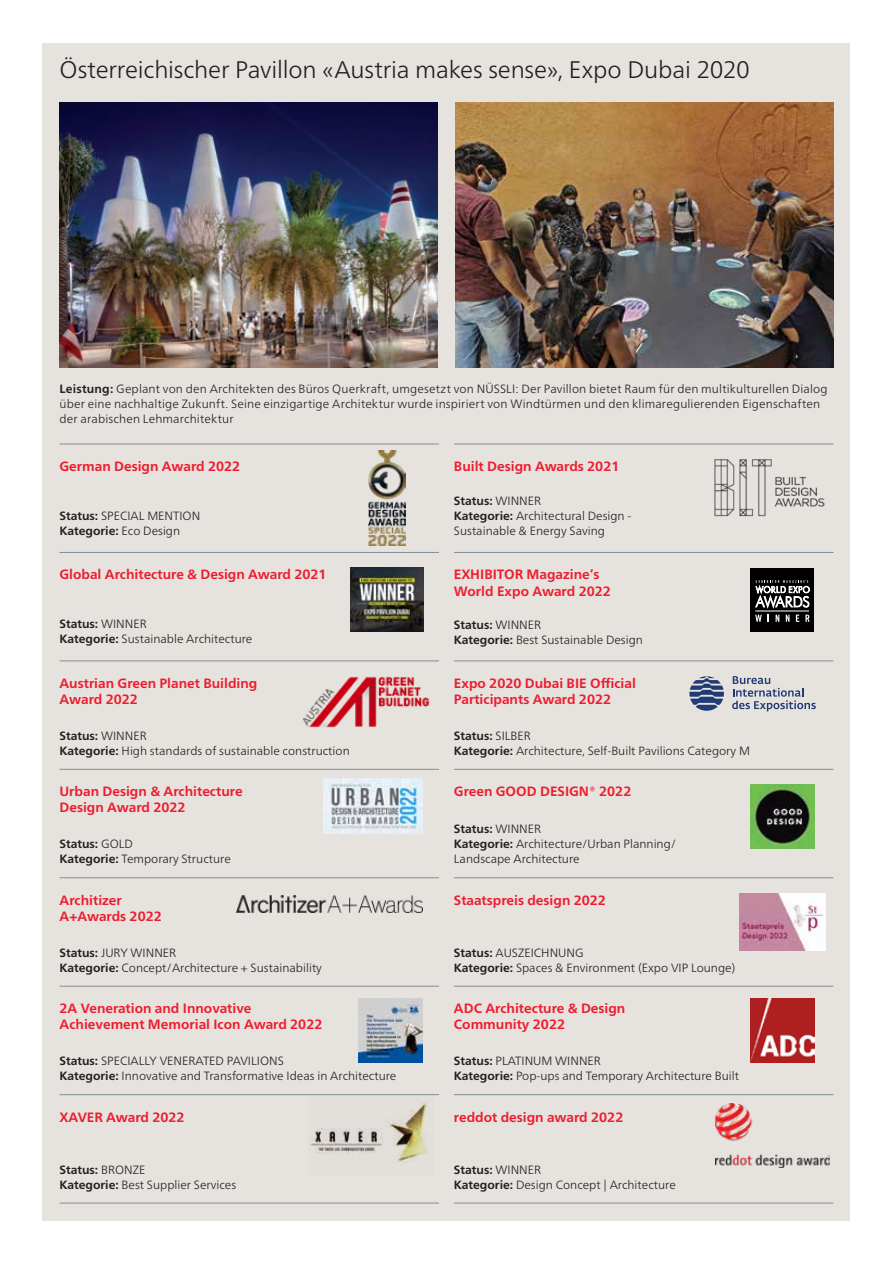
<style>
.page{position:relative;width:893px;height:1263px;background:#fff}
.page>*{position:absolute;margin:0;border:0;box-sizing:border-box;transform-origin:0 0}
.t1{font:300 24px "Frutiger Neue LTW1 G";letter-spacing:-.01em;color:#231f20}
.t2{font:700 13.5px/16.2px "Frutiger Neue LTW1 G";color:#ee1b2d}
.t3{font:300 12px/15px "Frutiger Neue LTW1 G";color:#231f20}
.s1{font-weight:700}
</style>
<div class="page">
<div style="left:43px;top:43px;width:807px;height:1177px;background:#e6e2de"></div>
<hr style="left:60px;top:552px;width:379px;height:1px;background:#828f96">
<hr style="left:60px;top:444px;width:379px;height:1px;background:#828f96">
<hr style="left:454px;top:552px;width:379px;height:1px;background:#828f96">
<hr style="left:454px;top:660px;width:379px;height:1px;background:#828f96">
<hr style="left:60px;top:660px;width:379px;height:1px;background:#828f96">
<hr style="left:60px;top:769px;width:379px;height:1px;background:#828f96">
<hr style="left:60px;top:877px;width:379px;height:1px;background:#828f96">
<hr style="left:60px;top:986px;width:379px;height:1px;background:#828f96">
<hr style="left:60px;top:1094px;width:379px;height:1px;background:#828f96">
<hr style="left:60px;top:1203px;width:379px;height:1px;background:#828f96">
<hr style="left:454px;top:769px;width:379px;height:1px;background:#828f96">
<hr style="left:454px;top:877px;width:379px;height:1px;background:#828f96">
<hr style="left:454px;top:986px;width:379px;height:1px;background:#828f96">
<hr style="left:454px;top:1094px;width:379px;height:1px;background:#828f96">
<hr style="left:454px;top:1203px;width:379px;height:1px;background:#828f96">
<hr style="left:454px;top:444px;width:379px;height:1px;background:#828f96">
<img style="left:369px;top:451px;width:36px;height:94px">
<img style="left:714px;top:459px;width:111px;height:58px">
<img style="left:351px;top:568px;width:72px;height:63px">
<img style="left:303px;top:676px;width:128px;height:52px">
<img style="left:60px;top:102px;width:378px;height:266px">
<img style="left:455px;top:102px;width:378px;height:266px">
<div style="left:750px;top:568px;width:64px;height:63px;background:#000"></div>
<svg style="left:755px;top:615px;width:7px;height:7px"></svg>
<svg style="left:776px;top:615px;width:3px;height:7px"></svg>
<svg style="left:786px;top:615px;width:3px;height:7px"></svg>
<svg style="left:796px;top:615px;width:3px;height:7px"></svg>
<svg style="left:805px;top:615px;width:4px;height:7px"></svg>
<svg style="left:755px;top:580px;width:55px;height:28px"></svg>
<hr style="left:755px;top:611px;width:54px;height:1px;background:#fff">
<svg style="left:689px;top:676px;width:35px;height:35px"></svg>
<svg style="left:732px;top:676px;width:84px;height:35px"></svg>
<img style="left:323px;top:778px;width:99px;height:55px">
<img style="left:237px;top:896px;width:185px;height:17px">
<img style="left:750px;top:784px;width:64px;height:64px">
<img style="left:740px;top:893px;width:85px;height:57px">
<img style="left:358px;top:998px;width:64px;height:64px">
<img style="left:750px;top:998px;width:64px;height:64px">
<img style="left:307px;top:1095px;width:127px;height:68px">
<img style="left:716px;top:1103px;width:113px;height:64px">
<h1 class="t1" style="left:60px;top:52px;width:692px">Österreichischer Pavillon «Austria makes sense», Expo Dubai 2020</h1>
<p class="t3" style="left:60px;top:381px;width:770px"><span class="s1">Leistung:</span> Geplant von den Architekten des Büros Querkraft, umgesetzt von NÜSSLI: Der Pavillon bietet Raum für den multikulturellen Dialog über eine nachhaltige Zukunft. Seine einzigartige Architektur wurde inspiriert von Windtürmen und den klimaregulierenden Eigenschaften der arabischen Lehmarchitektur</p>
<p class="t2" style="left:60px;top:457px;width:182px">German Design Award 2022</p>
<p class="t2" style="left:454px;top:457px;width:167px">Built Design Awards 2021</p>
<p class="t3" style="left:60px;top:507px;width:142px"><span class="s1">Status:</span> SPECIAL MENTION<br><span class="s1">Kategorie:</span> Eco Design</p>
<p class="t3" style="left:454px;top:492px;width:179px"><span class="s1">Status:</span> WINNER<br><span class="s1">Kategorie:</span> Architectural Design -<br>Sustainable &amp; Energy Saving</p>
<p class="t2" style="left:60px;top:566px;width:269px">Global Architecture &amp; Design Award 2021</p>
<p class="t2" style="left:454px;top:566px;width:158px">EXHIBITOR Magazine‘s<br>World Expo Award 2022</p>
<p class="t3" style="left:60px;top:616px;width:194px"><span class="s1">Status:</span> WINNER<br><span class="s1">Kategorie:</span> Sustainable Architecture</p>
<p class="t3" style="left:454px;top:616px;width:191px"><span class="s1">Status:</span> WINNER<br><span class="s1">Kategorie:</span> Best Sustainable Design</p>
<p class="t2" style="left:60px;top:674px;width:199px">Austrian Green Planet Building<br>Award 2022</p>
<p class="t2" style="left:454px;top:674px;width:183px">Expo 2020 Dubai BIE Official<br>Participants Award 2022</p>
<p class="t3" style="left:60px;top:727px;width:292px"><span class="s1">Status:</span> WINNER<br><span class="s1">Kategorie:</span> High standards of sustainable construction</p>
<p class="t3" style="left:454px;top:727px;width:298px"><span class="s1">Status:</span> SILBER<br><span class="s1">Kategorie:</span> Architecture, Self-Built Pavilions Category M</p>
<p class="t2" style="left:60px;top:782px;width:185px">Urban Design &amp; Architecture<br>Design Award 2022</p>
<p class="t2" style="left:454px;top:782px;width:179px">Green GOOD DESIGN® 2022</p>
<p class="t3" style="left:60px;top:836px;width:173px"><span class="s1">Status:</span> GOLD<br><span class="s1">Kategorie:</span> Temporary Structure</p>
<p class="t3" style="left:454px;top:821px;width:224px"><span class="s1">Status:</span> WINNER<br><span class="s1">Kategorie:</span> Architecture/Urban Planning/<br>Landscape Architecture</p>
<p class="t2" style="left:60px;top:891px;width:104px">Architizer<br>A+Awards 2022</p>
<p class="t2" style="left:454px;top:891px;width:154px">Staatspreis design 2022</p>
<p class="t3" style="left:60px;top:944px;width:264px"><span class="s1">Status:</span> JURY WINNER<br><span class="s1">Kategorie:</span> Concept/Architecture + Sustainability</p>
<p class="t3" style="left:454px;top:944px;width:283px"><span class="s1">Status:</span> AUSZEICHNUNG<br><span class="s1">Kategorie:</span> Spaces &amp; Environment (Expo VIP Lounge)</p>
<p class="t2" style="left:60px;top:999px;width:264px">2A Veneration and Innovative<br>Achievement Memorial Icon Award 2022</p>
<p class="t2" style="left:454px;top:999px;width:173px">ADC Architecture &amp; Design<br>Community 2022</p>
<p class="t3" style="left:60px;top:1052px;width:338px"><span class="s1">Status:</span> SPECIALLY VENERATED PAVILIONS<br><span class="s1">Kategorie:</span> Innovative and Transformative Ideas in Architecture</p>
<p class="t3" style="left:454px;top:1052px;width:287px"><span class="s1">Status:</span> PLATINUM WINNER<br><span class="s1">Kategorie:</span> Pop-ups and Temporary Architecture Built</p>
<p class="t2" style="left:60px;top:1108px;width:127px">XAVER Award 2022</p>
<p class="t2" style="left:454px;top:1108px;width:171px">reddot design award 2022</p>
<p class="t3" style="left:60px;top:1161px;width:178px"><span class="s1">Status:</span> BRONZE<br><span class="s1">Kategorie:</span> Best Supplier Services</p>
<p class="t3" style="left:454px;top:1161px;width:223px"><span class="s1">Status:</span> WINNER<br><span class="s1">Kategorie:</span> Design Concept | Architecture</p>
</div>
